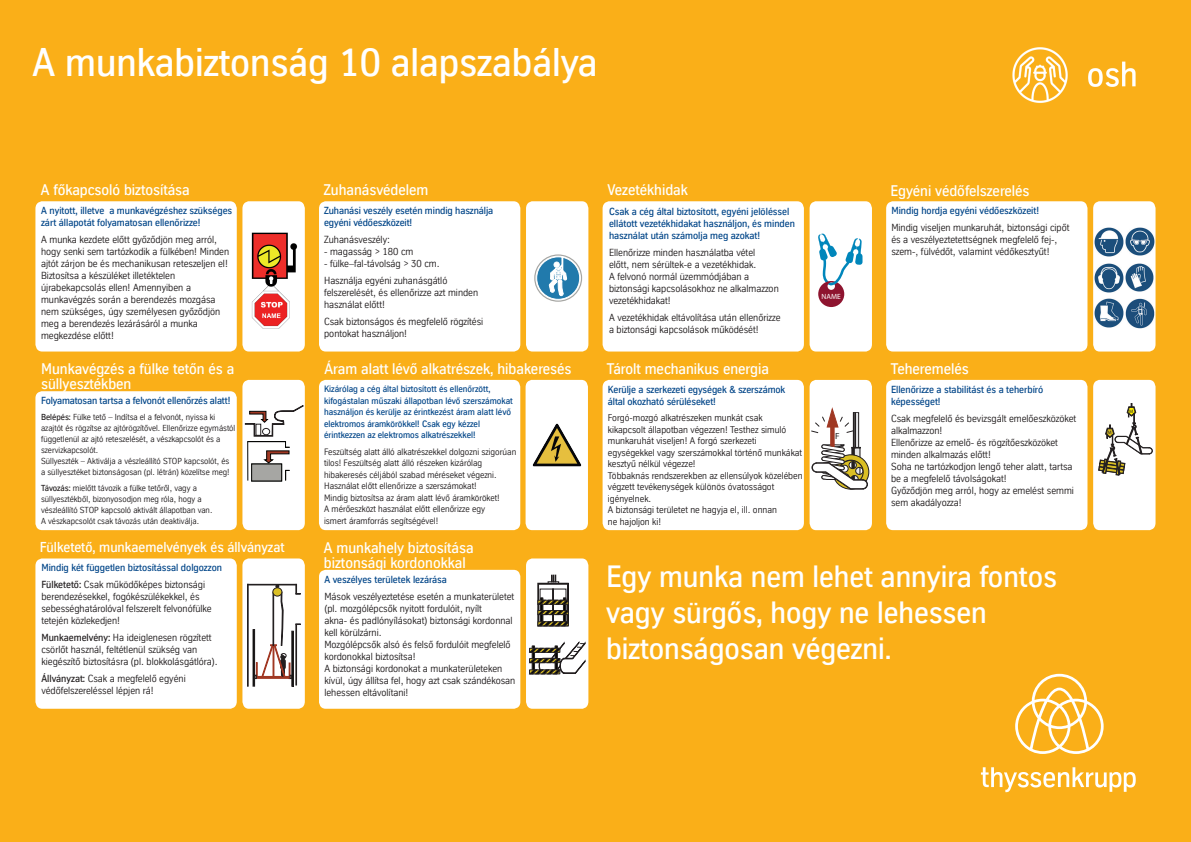
<style>
.page{position:relative;width:1191px;height:842px;background:#faaf18}
.page>*{position:absolute;margin:0;border:0;box-sizing:border-box;transform-origin:0 0}
.t1{font:500 39px "TK Type";color:#fff}
.t2{font:500 30px/36px "TK Type";color:#fff}
.t3{font:500 15px/14.6px "TK Type";color:#fff}
.t4{font:500 14px "TK Type";color:#fff}
.t5{font:10px/12px "TK Type";color:#231f20}
.t6{font:500 10px/12px "TK Type";color:#014588}
.t7{font:9.5px/11.5px "TK Type";color:#231f20}
.t8{font:9px/11.5px "TK Type";color:#231f20}
.t9{font:500 9px/11.5px "TK Type";color:#014588}
.t10{font:900 8.8px "Arial";color:#231f20;scale:1.04 1}
.t11{font:8.5px/11px "TK Type";color:#231f20}
.t12{font:7.5px "Myriad Pro";color:#fff}
.t13{font:900 4.9px "Arial";color:#231f20;scale:1.04 1}
.s1{font-weight:500}
.s2{color:#231f20}
.s3{font-weight:400;color:#231f20}
</style>
<div class="page">
<svg style="left:1093px;top:201px;width:62px;height:150px;background:#fdfcfa"></svg>
<div style="left:886px;top:201px;width:201px;height:150px;background:#fff;border-radius:7px"></div>
<img style="left:1094px;top:263px;width:29px;height:29px">
<img style="left:1125px;top:227px;width:29px;height:29px">
<img style="left:1094px;top:299px;width:29px;height:29px">
<img style="left:1125px;top:263px;width:29px;height:29px">
<img style="left:1094px;top:227px;width:29px;height:29px">
<img style="left:1125px;top:299px;width:29px;height:29px">
<svg style="left:242px;top:201px;width:63px;height:150px;background:#fefbf4"></svg>
<div style="left:35px;top:201px;width:202px;height:150px;background:#fff;border-radius:7px"></div>
<div style="left:319px;top:201px;width:201px;height:150px;background:#fff;border-radius:7px"></div>
<svg style="left:526px;top:201px;width:62px;height:150px;background:#e4eef2"></svg>
<div style="left:602px;top:201px;width:202px;height:150px;background:#fff;border-radius:7px"></div>
<svg style="left:809px;top:201px;width:63px;height:150px;background:#e9eaec"></svg>
<div style="left:525px;top:380px;width:63px;height:150px;background:#fff"></div>
<div style="left:319px;top:380px;width:201px;height:150px;background:#fff;border-radius:7px"></div>
<img style="left:532px;top:423px;width:49px;height:43px">
<div style="left:602px;top:380px;width:202px;height:150px;background:#fff;border-radius:7px"></div>
<svg style="left:809px;top:380px;width:63px;height:150px;background:#e6e2da"></svg>
<div style="left:886px;top:380px;width:201px;height:150px;background:#fff;border-radius:7px"></div>
<svg style="left:1093px;top:380px;width:62px;height:150px;background:#efede9"></svg>
<div style="left:35px;top:558px;width:202px;height:151px;background:#fff;border-radius:7px"></div>
<svg style="left:242px;top:558px;width:63px;height:151px;background:#e4deda"></svg>
<div style="left:35px;top:391px;width:202px;height:139px;background:#fff;border-radius:7px"></div>
<svg style="left:242px;top:380px;width:63px;height:150px;background:#eae8e5"></svg>
<div style="left:319px;top:570px;width:201px;height:139px;background:#fff;border-radius:7px"></div>
<svg style="left:526px;top:558px;width:62px;height:151px;background:#d9d8d4"></svg>
<svg style="left:1015px;top:674px;width:88px;height:80px"></svg>
<svg style="left:981px;top:767px;width:154px;height:25px"></svg>
<img style="left:1012px;top:47px;width:124px;height:56px">
<img style="left:243px;top:228px;width:60px;height:103px">
<h1 class="t1" style="left:33px;top:41px;width:566px">A munkabiztonság 10 alapszabálya</h1>
<h3 class="t3" style="left:41px;top:183px;width:150px">A főkapcsoló biztosítása</h3>
<h3 class="t3" style="left:324px;top:183px;width:106px">Zuhanásvédelem</h3>
<p class="t6" style="left:324px;top:205px;width:171px">Zuhanási veszély esetén mindig használja egyéni védőeszközeit!</p>
<p class="t5" style="left:324px;top:234px;width:67px">Zuhanásveszély:</p>
<p class="t5" style="left:324px;top:246px;width:91px">- magasság &gt; 180 cm</p>
<p class="t5" style="left:324px;top:255px;width:125px;line-height:17px">- fülke–fal-távolság &gt; 30 cm.<br>Használja egyéni zuhanásgátló</p>
<p class="t5" style="left:324px;top:287px;width:156px">felszerelését, és ellenőrizze azt minden használat előtt!</p>
<p class="t5" style="left:324px;top:316px;width:161px">Csak biztonságos és megfelelő rögzítési pontokat használjon!</p>
<p class="t6" style="left:41px;top:205px;width:193px">A nyitott, illetve a munkavégzéshez szükséges zárt állapotát folyamatosan ellenőrizze!</p>
<p class="t5" style="left:41px;top:234px;width:190px">A munka kezdete előtt győződjön meg arról, hogy senki sem tartózkodik a fülkében! Minden ajtót zárjon be és mechanikusan reteszeljen el!<br>Biztosítsa a készüléket illetéktelen újrabekapcsolás ellen! Amennyiben a munkavégzés során a berendezés mozgása nem szükséges, úgy személyesen győződjön meg a berendezés lezárásáról a munka megkezdése előtt!</p>
<h3 class="t3" style="left:607px;top:183px;width:82px">Vezetékhidak</h3>
<p class="t6" style="left:609px;top:205px;width:187px">Csak a cég által biztosított, egyéni jelöléssel ellátott vezetékhidakat használjon, és minden használat után számolja meg azokat!</p>
<p class="t5" style="left:609px;top:246px;width:171px">Ellenőrizze minden használatba vétel<br>előtt, nem sérültek-e a vezetékhidak.<br>A felvonó normál üzemmódjában a biztonsági kapcsolásokhoz ne alkalmazzon vezetékhidakat!</p>
<p class="t5" style="left:609px;top:311px;width:173px">A vezetékhidak eltávolítása után ellenőrizze a biztonsági kapcsolások működését!</p>
<h3 class="t3" style="left:41px;top:361px;width:195px">Munkavégzés a fülke tetőn és a süllyesztékben</h3>
<p class="t6" style="left:41px;top:394px;width:191px">Folyamatosan tartsa a felvonót ellenőrzés alatt!</p>
<p class="t11" style="left:41px;top:411px;width:196px"><span class="s1">Belépés:</span> Fülke tető – Indítsa el a felvonót, nyissa ki azajtót és rögzítse az ajtórögzítővel. Ellenőrizze egymástól függetlenül az ajtó reteszelését, a vészkapcsolót és a szervizkapcsolót.<br>Süllyeszték – Aktiválja a vészleállító STOP kapcsolót, és a süllyesztéket biztonságosan (pl. létrán) közelítse meg!</p>
<p class="t11" style="left:41px;top:482px;width:173px"><span class="s1">Távozás:</span> mielőtt távozik a fülke tetőről, vagy a süllyesztékből, bizonyosodjon meg róla, hogy a vészleállító STOP kapcsoló aktivált állapotban van.<br>A vészkapcsolót csak távozás után deaktiválja.</p>
<h3 class="t3" style="left:324px;top:361px;width:248px">Áram alatt lévő alkatrészek, hibakeresés</h3>
<h3 class="t3" style="left:607px;top:361px;width:163px">Tárolt mechanikus energia</h3>
<p class="t6" style="left:608px;top:383px;width:179px">Kerülje a szerkezeti egységek &amp; szerszámok által okozható sérüléseket!</p>
<p class="t7" style="left:608px;top:412px;width:196px">Forgó-mozgó alkatrészeken munkát csak kikapcsolt állapotban végezzen! Testhez simuló munkaruhát viseljen! A forgó szerkezeti egységekkel vagy szerszámokkal történő munkákat kesztyű nélkül végezze!<br>Többaknás rendszerekben az ellensúlyok közelében végzett tevékenységek különös óvatosságot igényelnek.<br>A biztonsági területet ne hagyja el, ill. onnan<br>ne hajoljon ki!</p>
<p class="t9" style="left:324px;top:383px;width:190px">Kizárólag a cég által biztosított és ellenőrzött, kifogástalan műszaki állapotban lévő szerszámokat használjon és kerülje az érintkezést áram alatt lévő elektromos áramkörökkel! Csak egy kézzel érintkezzen az elektromos alkatrészekkel!</p>
<p class="t8" style="left:324px;top:446px;width:194px">Feszültség alatt álló alkatrészekkel dolgozni szigorúan tilos! Feszültség alatt álló részeken kizárólag hibakeresés céljából szabad méréseket végezni.<br>Használat előtt ellenőrizze a szerszámokat!<br>Mindig biztosítsa az áram alatt lévő áramköröket!<br>A mérőeszközt használat előtt ellenőrizze egy<br>ismert áramforrás segítségével!</p>
<p class="t12" style="left:821px;top:292px;width:21px">NAME</p>
<p class="t10" style="left:835px;top:430px;width:6px">F</p>
<h3 class="t3" style="left:890px;top:183px;width:141px">Egyéni védőfelszerelés</h3>
<p class="t6" style="left:891px;top:205px;width:149px">Mindig hordja egyéni védőeszközeit!</p>
<p class="t5" style="left:891px;top:222px;width:179px">Mindig viseljen munkaruhát, biztonsági cipőt és a veszélyeztetettségnek megfelelő fej-, szem-, fülvédőt, valamint védőkesztyűt!</p>
<h3 class="t3" style="left:891px;top:362px;width:79px">Teheremelés</h3>
<p class="t6" style="left:891px;top:383px;width:154px">Ellenőrizze a stabilitást és a teherbíró képességet!</p>
<p class="t5" style="left:891px;top:412px;width:187px">Csak megfelelő és bevizsgált emelőeszközöket alkalmazzon!<br>Ellenőrizze az emelő- és rögzítőeszközöket minden alkalmazás előtt!<br>Soha ne tartózkodjon lengő teher alatt, tartsa be a megfelelő távolságokat!<br>Győződjön meg arról, hogy az emelést semmi sem akadályozza!</p>
<h3 class="t4" style="left:40px;top:539px;width:246px">Fülketető, munkaemelvények és állványzat</h3>
<p class="t6" style="left:41px;top:559px;width:182px;line-height:17px">Mindig két független biztosítással dolgozzon<br><span class="s2">Fülketető:</span> <span class="s3">Csak működőképes biztonsági</span></p>
<p class="t5" style="left:41px;top:591px;width:172px">berendezésekkel, fogókészülékekkel, és sebességhatárolóval felszerelt felvonófülke tetején közlekedjen!</p>
<p class="t5" style="left:41px;top:632px;width:178px"><span class="s1">Munkaemelvény:</span> Ha ideiglenesen rögzített csörlőt használ, feltétlenül szükség van kiegészítő biztosításra (pl. blokkolásgátlóra).</p>
<p class="t5" style="left:41px;top:673px;width:146px"><span class="s1">Állványzat:</span> Csak a megfelelő egyéni védőfelszereléssel lépjen rá!</p>
<h3 class="t3" style="left:324px;top:540px;width:151px">A munkahely biztosítása biztonsági kordonokkal</h3>
<p class="t6" style="left:324px;top:573px;width:124px">A veszélyes területek lezárása</p>
<p class="t5" style="left:324px;top:590px;width:192px">Mások veszélyeztetése esetén a munkaterületet (pl. mozgólépcsők nyitott fordulóit, nyílt<br>akna- és padlónyílásokat) biztonsági kordonnal kell körülzárni.<br>Mozgólépcsők alsó és felső fordulóit megfelelő kordonokkal biztosítsa!<br>A biztonsági kordonokat a munkaterületeken kívül, úgy állítsa fel, hogy azt csak szándékosan lehessen eltávolítani!</p>
<h2 class="t2" style="left:606px;top:558px;width:452px">Egy munka nem lehet annyira fontos vagy sürgős, hogy ne lehessen biztonságosan végezni.</h2>
<p class="t13" style="left:1107px;top:429px;width:5px">M</p>
<p class="t13" style="left:1129px;top:408px;width:5px">M</p>
</div>
